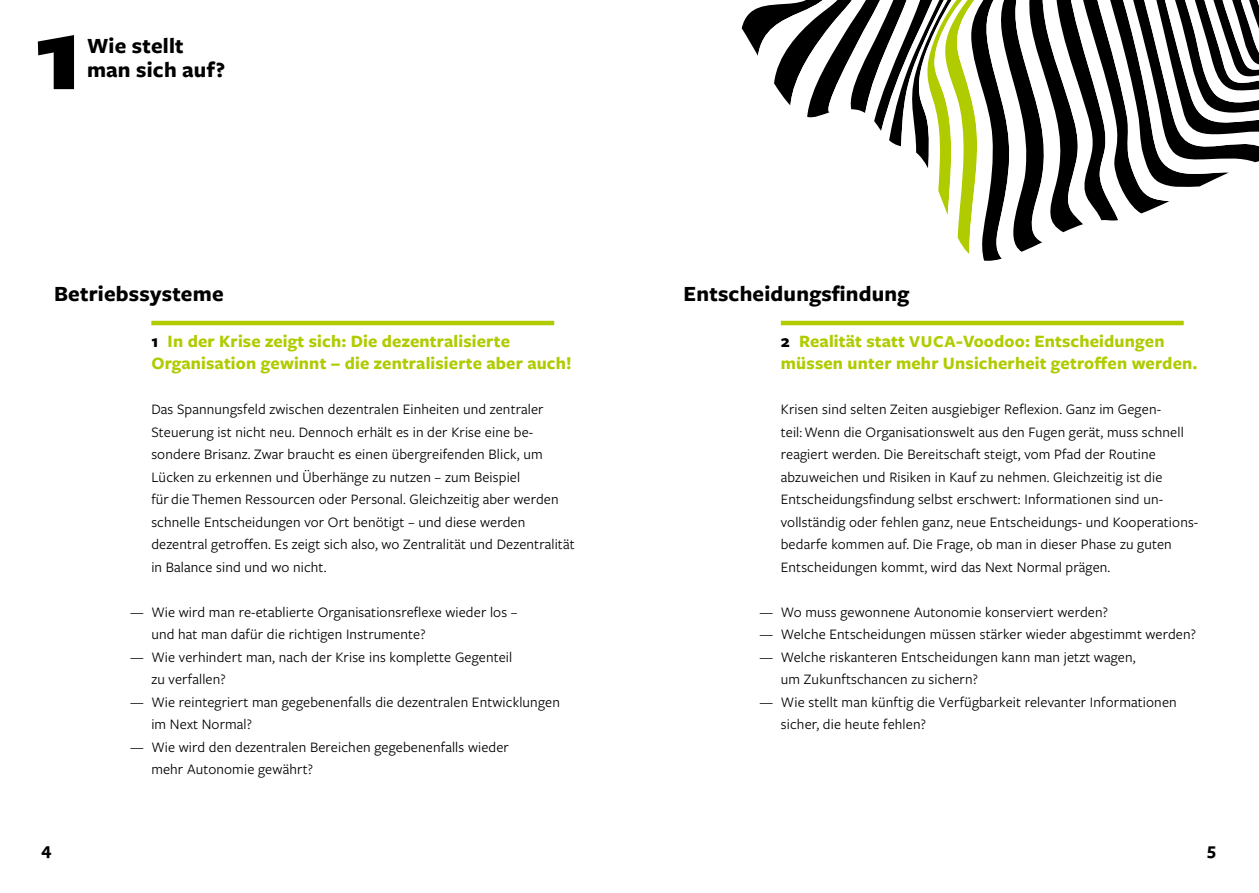
<style>
.page{position:relative;width:1259px;height:893px;background:#fff}
.page>*{position:absolute;margin:0;border:0;box-sizing:border-box;transform-origin:0 0}
.t1{font:700 109.2px "Freight Sans Pro";color:#000;scale:1.22 1}
.t2{font:700 22.5px/24px "Freight Sans Pro";letter-spacing:.01em;color:#000}
.t3{font:700 18px/22.5px "Freight Sans Pro";letter-spacing:.01em;color:#b0cb00}
.t4{font:700 18px "Freight Sans Pro";color:#000}
.t5{font:15px/22.5px "Freight Sans Pro";letter-spacing:.01em;color:#000}
.s1{color:#000}
.s2{font-size:17.25px}
</style>
<div class="page">
<hr style="left:781px;top:321px;width:402px;height:4px;background:#b0cb00">
<hr style="left:151px;top:321px;width:403px;height:4px;background:#b0cb00">
<svg style="left:741px;top:0;width:286px;height:261px"></svg>
<svg style="left:929px;top:0;width:12px;height:162px"></svg>
<svg style="left:959px;top:0;width:68px;height:244px"></svg>
<svg style="left:965px;top:0;width:54px;height:235px;fill:#b0cb00"></svg>
<svg style="left:971px;top:0;width:48px;height:231px"></svg>
<svg style="left:978px;top:0;width:32px;height:218px"></svg>
<svg style="left:986px;top:0;width:16px;height:203px"></svg>
<svg style="left:994px;top:0;width:8px;height:200px;fill:#000"></svg>
<svg style="left:1002px;top:0;width:8px;height:203px;fill:#000"></svg>
<svg style="left:1010px;top:0;width:9px;height:219px"></svg>
<svg style="left:1019px;top:0;width:8px;height:237px"></svg>
<svg style="left:1027px;top:0;width:9px;height:250px;fill:#000"></svg>
<svg style="left:1036px;top:0;width:8px;height:246px"></svg>
<svg style="left:1044px;top:0;width:215px;height:233px"></svg>
<h1 class="t1" style="left:33px;top:-22px;width:44px">1</h1>
<h2 class="t2" style="left:87px;top:32px;width:140px">Wie stellt man sich auf?</h2>
<h2 class="t2" style="left:54px;top:281px;width:171px">Betriebssysteme</h2>
<p class="t3" style="left:151px;top:329px;width:422px"><span class="s1">1</span> In der Krise zeigt sich: Die dezentralisierte<br>Organisation gewinnt – die zentralisierte aber auch!</p>
<p class="t5" style="left:151px;top:397px;width:425px">Das Spannungsfeld zwischen dezentralen Einheiten und zentraler Steuerung ist nicht neu. Dennoch erhält es in der Krise eine be&shy;sondere Brisanz. Zwar braucht es einen übergreifenden Blick, um Lücken zu erkennen und Überhänge zu nutzen – zum Beispiel<br>für die Themen Ressourcen oder Personal. Gleichzeitig aber werden schnelle Entscheidungen vor Ort benötigt – und diese werden dezentral getroffen. Es zeigt sich also, wo Zentralität und Dezentralität in Balance sind und wo nicht.</p>
<p class="t5" style="left:151px;top:600px;width:368px;text-indent:-21px">— Wie wird man re-etablierte Organisationsreflexe wieder los – und hat man dafür die richtigen Instrumente?</p>
<p class="t5" style="left:151px;top:645px;width:362px;text-indent:-21px">— Wie verhindert man, nach der Krise ins komplette Gegenteil zu verfallen?</p>
<p class="t5" style="left:151px;top:690px;width:410px;text-indent:-21px">— Wie reintegriert man gegebenenfalls die dezentralen Entwicklungen im Next Normal?</p>
<p class="t5" style="left:151px;top:735px;width:359px;text-indent:-21px">— Wie wird den dezentralen Bereichen gegebenenfalls wieder mehr Autonomie gewährt?</p>
<h2 class="t2" style="left:683px;top:280px;width:227px">Entscheidungsfindung</h2>
<p class="t3" style="left:781px;top:329px;width:418px"><span class="s1">2</span> Realität statt <span class="s2">VUCA</span>-Voodoo: Entscheidungen müssen unter mehr Unsicherheit getroffen werden.</p>
<p class="t5" style="left:781px;top:397px;width:419px">Krisen sind selten Zeiten ausgiebiger Reflexion. Ganz im Gegen-<br>teil: Wenn die Organisationswelt aus den Fugen gerät, muss schnell reagiert werden. Die Bereitschaft steigt, vom Pfad der Routine abzuweichen und Risiken in Kauf zu nehmen. Gleichzeitig ist die Entscheidungsfindung selbst erschwert: Informationen sind un&shy;vollständig oder fehlen ganz, neue Entscheidungs- und Kooperations&shy;bedarfe kommen auf. Die Frage, ob man in dieser Phase zu guten Entscheidungen kommt, wird das Next Normal prägen.</p>
<p class="t5" style="left:759px;top:600px;width:350px">— Wo muss gewonnene Autonomie konserviert werden?</p>
<p class="t5" style="left:759px;top:622px;width:438px">— Welche Entscheidungen müssen stärker wieder abgestimmt werden?</p>
<p class="t5" style="left:781px;top:645px;width:356px;text-indent:-21px">— Welche riskanteren Entscheidungen kann man jetzt wagen, um Zukunftschancen zu sichern?</p>
<p class="t5" style="left:781px;top:690px;width:397px;text-indent:-21px">— Wie stellt man künftig die Verfügbarkeit relevanter Informationen sicher, die heute fehlen?</p>
<p class="t4" style="left:41px;top:836px;width:12px">4</p>
<p class="t4" style="left:1207px;top:836px;width:10px">5</p>
</div>
